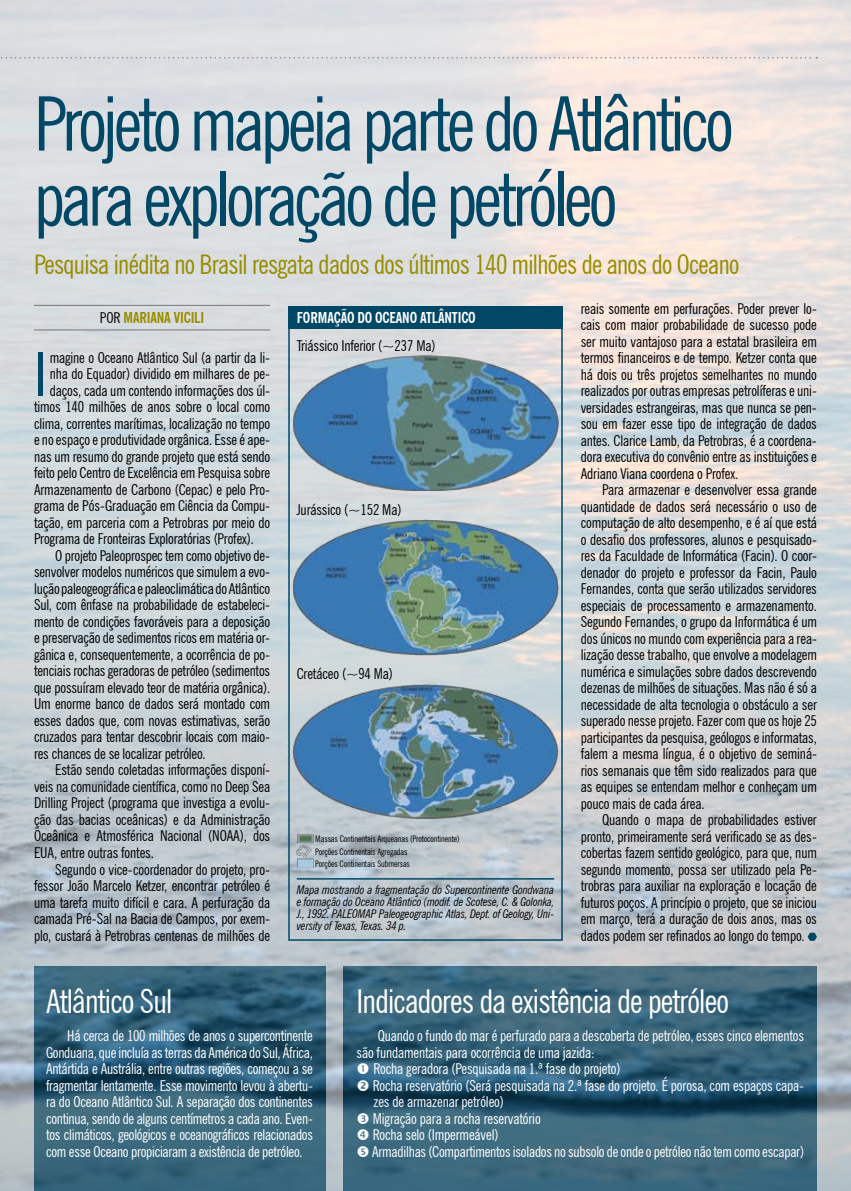
<style>
.page{position:relative;width:851px;height:1191px;background:#fff}
.page>*{position:absolute;margin:0;border:0;box-sizing:border-box;transform-origin:0 0}
.t1{font:condensed 75px/75px "News Gothic BT";letter-spacing:-.05em;color:#004866}
.t2{font:condensed 60.6px "News Gothic BT";color:#004866}
.t3{font:condensed 33px "News Gothic BT";letter-spacing:-.025em;color:#fff}
.t4{font:condensed 27px "News Gothic BT";letter-spacing:-.025em;color:#968d00}
.t5{font:condensed 15px/16.5px "News Gothic BT";letter-spacing:-.01em;color:#000;text-align:justify}
.t6{font:condensed 15px/16.5px "News Gothic BT";letter-spacing:-.01em;color:#fff;text-align:justify}
.t7{font:700 condensed 15px "News Gothic BT";letter-spacing:-.01em;color:#fff}
.t8{font:700 condensed 15px "News Gothic BT";letter-spacing:-.01em;color:#968d00}
.t9{font:italic condensed 12px/12px "News Gothic BT";letter-spacing:-.01em;color:#000;text-align:justify}
.t10{font:condensed 9px/12.6px "News Gothic BT";letter-spacing:-.01em;color:#000}
.s1{font-weight:400;color:#000}
</style>
<div class="page">
<img style="left:0;top:0;width:850px;height:1191px">
<hr style="left:34px;top:305px;width:236px;height:1px;background:#808285">
<hr style="left:34px;top:329px;width:236px;height:1px;background:#808285">
<svg style="left:0;top:57px;width:817px;height:1px"></svg>
<svg style="left:807px;top:932px;width:9px;height:8px"></svg>
<svg style="left:34px;top:966px;width:292px;height:225px;background:#316077"></svg>
<svg style="left:344px;top:966px;width:472px;height:225px;background:#356177"></svg>
<img style="left:292px;top:355px;width:266px;height:135px">
<img style="left:292px;top:519px;width:266px;height:136px">
<img style="left:292px;top:683px;width:266px;height:136px">
<img style="left:297px;top:834px;width:16px;height:33px">
<div style="left:288px;top:306px;width:274px;height:22px;background:#004866"></div>
<div style="left:288px;top:306px;width:274px;height:634px;border:2px solid #004866"></div>
<hr style="left:297px;top:878px;width:257px;height:1px;background:#004866">
<svg style="left:358px;top:1063px;width:10px;height:27px"></svg>
<svg style="left:358px;top:1112px;width:10px;height:11px"></svg>
<svg style="left:358px;top:1129px;width:10px;height:27px"></svg>
<h1 class="t1" style="left:34px;top:86px;width:701px">Projeto mapeia parte do Atlântico para exploração de petróleo</h1>
<h3 class="t4" style="left:34px;top:248px;width:706px">Pesquisa inédita no Brasil resgata dados dos últimos 140 milhões de anos do Oceano</h3>
<p class="t5" style="left:580px;top:300px;width:238px">reais somente em perfurações. Poder prever lo&shy;cais com maior probabilidade de sucesso pode ser muito vantajoso para a estatal brasileira em termos financeiros e de tempo. Ketzer conta que há dois ou três projetos semelhantes no mundo realizados por outras empresas petrolíferas e uni&shy;versidades estrangeiras, mas que nunca se pen&shy;sou em fazer esse tipo de integração de dados antes. Clarice Lamb, da Petrobras, é a coordena&shy;dora executiva do convênio entre as instituições e Adriano Viana coordena o Profex.</p>
<p class="t5" style="left:580px;top:481px;width:238px;text-indent:21px">Para armazenar e desenvolver essa grande quantidade de dados será necessário o uso de computação de alto desempenho, e é aí que está o desafio dos professores, alunos e pesquisado&shy;res da Faculdade de Informática (Facin). O coor&shy;denador do projeto e professor da Facin, Paulo Fernandes, conta que serão utilizados servidores especiais de processamento e armazenamento.<br>Segundo Fernandes, o grupo da Informática é um dos únicos no mundo com experiência para a rea&shy;lização desse trabalho, que envolve a modelagem numérica e simulações sobre dados descrevendo dezenas de milhões de situações. Mas não é só a necessidade de alta tecnologia o obstáculo a ser superado nesse projeto. Fazer com que os hoje 25 participantes da pesquisa, geólogos e informatas, falem a mesma língua, é o objetivo de seminá&shy;rios semanais que têm sido realizados para que as equipes se entendam melhor e conheçam um pouco mais de cada área.</p>
<p class="t5" style="left:580px;top:811px;width:238px;text-indent:21px">Quando o mapa de probabilidades estiver pronto, primeiramente será verificado se as des&shy;cobertas fazem sentido geológico, para que, num segundo momento, possa ser utilizado pela Pe&shy;trobras para auxiliar na exploração e locação de futuros poços. A princípio o projeto, que se iniciou em março, terá a duração de dois anos, mas os dados podem ser refinados ao longo do tempo.</p>
<p class="t7" style="left:297px;top:308px;width:180px">FORMAÇÃO DO OCEANO ATLÂNTICO</p>
<p class="t5" style="left:297px;top:337px;width:140px">Triássico Inferior (~237 Ma)</p>
<p class="t8" style="left:100px;top:308px;width:106px"><span class="s1">Por</span> MAR IANA VICILI</p>
<h2 class="t2" style="left:34px;top:337px;width:14px">I</h2>
<p class="t5" style="left:50px;top:349px;width:222px">magine o Oceano Atlântico Sul (a partir da li-</p>
<p class="t5" style="left:50px;top:365px;width:222px">nha do Equador) dividido em milhares de pe-</p>
<p class="t5" style="left:50px;top:382px;width:222px">daços, cada um contendo informações dos úl-</p>
<p class="t5" style="left:34px;top:398px;width:238px">timos 140 milhões de anos sobre o local como</p>
<p class="t5" style="left:34px;top:415px;width:238px">clima, correntes marítimas, localização no tempo</p>
<p class="t5" style="left:34px;top:431px;width:238px">e no espaço e produtividade orgânica. Esse é ape-</p>
<p class="t5" style="left:34px;top:448px;width:238px">nas um resumo do grande projeto que está sendo</p>
<p class="t5" style="left:34px;top:464px;width:238px">feito pelo Centro de Excelência em Pesquisa sobre</p>
<p class="t5" style="left:34px;top:481px;width:238px">Armazenamento de Carbono (Cepac) e pelo Pro-</p>
<p class="t5" style="left:34px;top:497px;width:237px">grama de Pós-Graduação em Ciência da Compu-</p>
<p class="t5" style="left:34px;top:514px;width:237px">tação, em parceria com a Petrobras por meio do</p>
<p class="t5" style="left:34px;top:530px;width:221px">Programa de Fronteiras Exploratórias (Profex).</p>
<p class="t5" style="left:55px;top:547px;width:216px">O projeto Paleoprospec tem como objetivo de-</p>
<p class="t5" style="left:34px;top:563px;width:238px">senvolver modelos numéricos que simulem a evo-</p>
<p class="t5" style="left:34px;top:580px;width:238px">lução paleogeográfica e paleoclimática do Atlântico</p>
<p class="t5" style="left:34px;top:596px;width:238px">Sul, com ênfase na probabilidade de estabeleci-</p>
<p class="t5" style="left:34px;top:613px;width:238px">mento de condições favoráveis para a deposição</p>
<p class="t5" style="left:34px;top:629px;width:238px">e preservação de sedimentos ricos em matéria or-</p>
<p class="t5" style="left:34px;top:646px;width:238px">gânica e, consequentemente, a ocorrência de po-</p>
<p class="t5" style="left:34px;top:662px;width:238px">tenciais rochas geradoras de petróleo (sedimentos</p>
<p class="t5" style="left:34px;top:679px;width:238px">que possuíram elevado teor de matéria orgânica).</p>
<p class="t5" style="left:34px;top:695px;width:237px">Um enorme banco de dados será montado com</p>
<p class="t5" style="left:34px;top:712px;width:238px">esses dados que, com novas estimativas, serão</p>
<p class="t5" style="left:34px;top:728px;width:238px">cruzados para tentar descobrir locais com maio-</p>
<p class="t5" style="left:34px;top:745px;width:173px">res chances de se localizar petróleo.</p>
<p class="t5" style="left:55px;top:761px;width:216px">Estão sendo coletadas informações disponí-</p>
<p class="t5" style="left:34px;top:778px;width:237px">veis na comunidade científica, como no Deep Sea</p>
<p class="t5" style="left:34px;top:794px;width:237px">Drilling Project (programa que investiga a evolu-</p>
<p class="t5" style="left:34px;top:811px;width:238px">ção das bacias oceânicas) e da Administração</p>
<p class="t5" style="left:34px;top:827px;width:238px">Oceânica e Atmosférica Nacional (NOAA), dos</p>
<p class="t5" style="left:34px;top:844px;width:121px">EUA, entre outras fontes.</p>
<p class="t5" style="left:55px;top:860px;width:216px">Segundo o vice-coordenador do projeto, pro-</p>
<p class="t5" style="left:34px;top:877px;width:238px">fessor João Marcelo Ketzer, encontrar petróleo é</p>
<p class="t5" style="left:34px;top:893px;width:237px">uma tarefa muito difícil e cara. A perfuração da</p>
<p class="t5" style="left:34px;top:910px;width:238px">camada Pré-Sal na Bacia de Campos, por exem-</p>
<p class="t5" style="left:34px;top:926px;width:238px">plo, custará à Petrobras centenas de milhões de</p>
<p class="t5" style="left:297px;top:501px;width:106px">Jurássico (~152 Ma)</p>
<p class="t5" style="left:297px;top:665px;width:98px">Cretáceo (~94 Ma)</p>
<p class="t10" style="left:315px;top:832px;width:146px">Massas Continentais Arqueanas (Protocontinente)<br>Porções Continentais Agregadas<br>Porções Continentais Submersas</p>
<p class="t9" style="left:297px;top:883px;width:259px">Mapa mostrando a fragmentação do Supercontinente Gondwana e formação do Oceano Atlântico (modif. de Scotese, C. &amp; Golonka, J., 1992. PALEOMAP Paleogeographic Atlas, Dept. of Geology, Uni&shy;versity of Texas, Texas. 34 p.</p>
<h3 class="t3" style="left:46px;top:981px;width:128px">Atlântico Sul</h3>
<h3 class="t3" style="left:356px;top:981px;width:374px">Indicadores da existência de petróleo</h3>
<p class="t6" style="left:46px;top:1027px;width:268px;text-indent:21px">Há cerca de 100 milhões de anos o supercontinente Gonduana, que incluía as terras da América do Sul, África, Antártida e Austrália, entre outras regiões, começou a se fragmentar lentamente. Esse movimento levou à abertu&shy;ra do Oceano Atlântico Sul. A separação dos continentes continua, sendo de alguns centímetros a cada ano. Even&shy;tos climáticos, geológicos e oceanográficos relacionados com esse Oceano propiciaram a existência de petróleo.</p>
<p class="t6" style="left:378px;top:1027px;width:428px">Quando o fundo do mar é perfurado para a descoberta de petróleo, esses cinco elementos</p>
<p class="t6" style="left:356px;top:1044px;width:239px">são fundamentais para ocorrência de uma jazida:</p>
<p class="t6" style="left:373px;top:1060px;width:248px">Rocha geradora (Pesquisada na 1.ª fase do projeto)</p>
<p class="t6" style="left:373px;top:1077px;width:432px">Rocha reservatório (Será pesquisada na 2.ª fase do projeto. É porosa, com espaços capa-</p>
<p class="t6" style="left:373px;top:1093px;width:132px">zes de armazenar petróleo)</p>
<p class="t6" style="left:373px;top:1110px;width:169px">Migração para a rocha reservatório</p>
<p class="t6" style="left:373px;top:1126px;width:127px">Rocha selo (Impermeável)</p>
<p class="t6" style="left:372px;top:1143px;width:433px">Armadilhas (Compartimentos isolados no subsolo de onde o petróleo não tem como escapar)</p>
</div>
